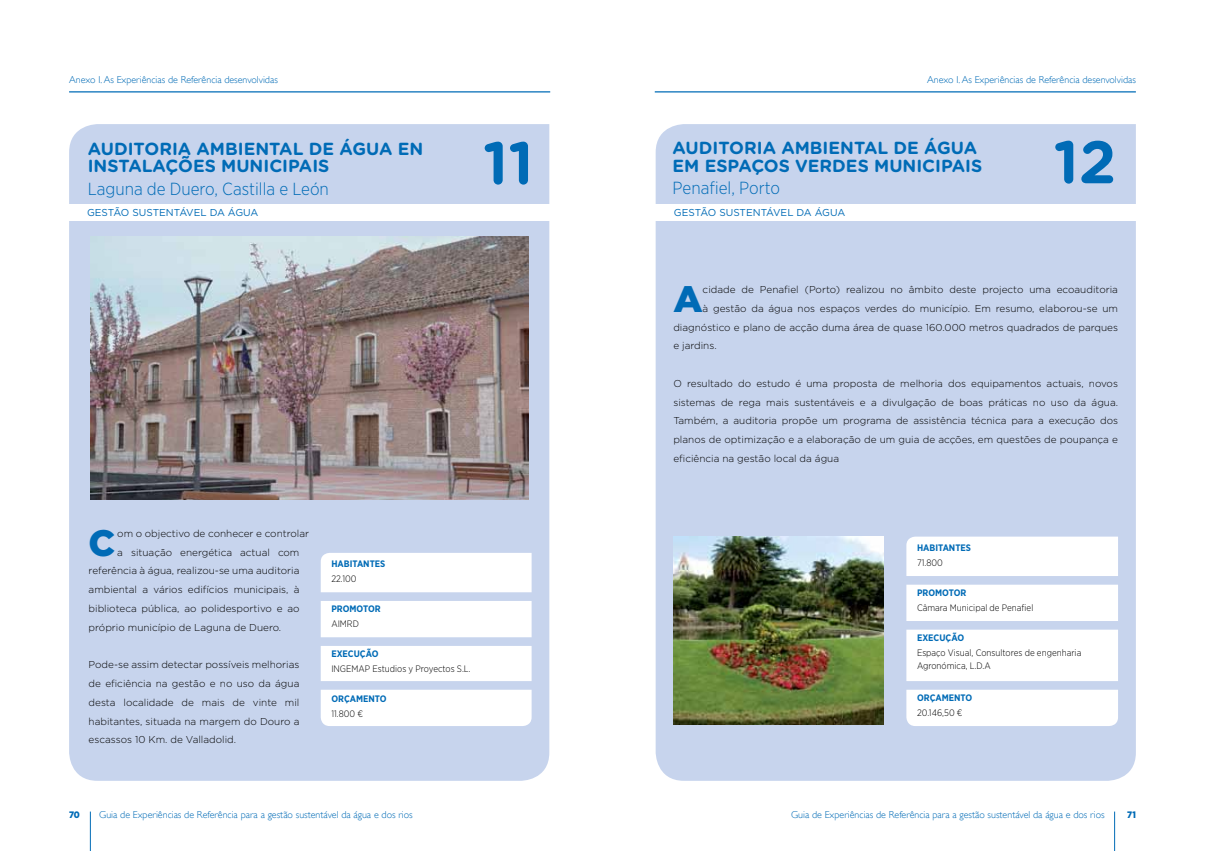
<style>
.page{position:relative;width:1205px;height:851px;background:#fff}
.page>*{position:absolute;margin:0;border:0;box-sizing:border-box;transform-origin:0 0}
.t1{font:700 60px "Gotham Rounded";color:#006bb6}
.t2{font:900 36.75px "Gotham";color:#006bb6}
.t3{font:700 17.5px/17.5px "Gotham Rounded";color:#006bb6}
.t4{font:300 17.5px "Gotham Narrow";color:#006bb6}
.t5{font:300 10px/18.8px "Gotham";color:#000;text-align:justify}
.t6{font:300 10px "Gill Sans";color:#006bb6}
.t7{font:10px "Gotham";color:#006bb6}
.t8{font:300 9.38px/12.5px "Gotham Narrow";color:#000}
.t9{font:700 9.38px "Gotham Narrow";color:#006bb6}
.t10{font:900 9.38px "Gotham Narrow";color:#006bb6}
</style>
<div class="page">
<hr style="left:90px;top:811px;width:1px;height:39px;background:#006bb6">
<hr style="left:1114px;top:811px;width:1px;height:39px;background:#006bb6">
<hr style="left:655px;top:91px;width:481px;height:1px;background:#006bb6">
<div style="left:656px;top:124px;width:480px;height:656px;background:#c7d4ed"></div>
<img style="left:673px;top:537px;width:211px;height:187px">
<svg style="left:906px;top:536px;width:212px;height:190px"></svg>
<div style="left:652px;top:204px;width:496px;height:16px;background:#fff"></div>
<hr style="left:69px;top:91px;width:481px;height:1px;background:#006bb6">
<div style="left:69px;top:124px;width:480px;height:656px;background:#c7d4ed"></div>
<svg style="left:321px;top:552px;width:210px;height:174px"></svg>
<div style="left:62px;top:204px;width:496px;height:16px;background:#fff"></div>
<img style="left:91px;top:237px;width:437px;height:262px">
<p class="t6" style="left:69px;top:74px;width:210px">Anexo I. As Experiências de Referência desenvolvidas</p>
<h3 class="t3" style="left:88px;top:139px;width:337px">AUDITORIA AMBIENTAL DE ÁGUA EN<br>INSTALAÇÕES MUNICIPAIS</h3>
<h3 class="t4" style="left:88px;top:178px;width:243px">Laguna de Duero, Castilla e León</h3>
<p class="t7" style="left:87px;top:206px;width:173px">GESTÃO SUSTENTÁVEL DA ÁGUA</p>
<h1 class="t1" style="left:483px;top:119px;width:52px">11</h1>
<h2 class="t2" style="left:89px;top:517px;width:28px">C</h2>
<p class="t5" style="left:117px;top:523px;width:193px">om o objectivo de conhecer e controlar</p>
<p class="t5" style="left:117px;top:542px;width:184px">a situação energética actual com</p>
<p class="t5" style="left:89px;top:561px;width:212px">referência à água, realizou-se uma auditoria</p>
<p class="t5" style="left:89px;top:580px;width:212px">ambiental a vários edifícios municipais, à</p>
<p class="t5" style="left:89px;top:598px;width:212px">biblioteca pública, ao polidesportivo e ao</p>
<p class="t5" style="left:89px;top:617px;width:194px">próprio município de Laguna de Duero.</p>
<p class="t5" style="left:89px;top:655px;width:212px">Pode-se assim detectar possíveis melhorias de eficiência na gestão e no uso da água desta localidade de mais de vinte mil habitantes, situada na margem do Douro a escassos 10 Km. de Valladolid.</p>
<p class="t9" style="left:331px;top:558px;width:56px">HABITANTES</p>
<p class="t8" style="left:331px;top:572px;width:27px">22.100</p>
<p class="t9" style="left:331px;top:603px;width:51px">PROMOTOR</p>
<p class="t8" style="left:331px;top:617px;width:29px">AIMRD</p>
<p class="t9" style="left:331px;top:648px;width:49px">EXECUÇÃO</p>
<p class="t8" style="left:331px;top:662px;width:141px">INGEMAP Estudios y Proyectos S.L.</p>
<p class="t9" style="left:331px;top:693px;width:57px">ORÇAMENTO</p>
<p class="t8" style="left:331px;top:707px;width:33px">11.800 €</p>
<p class="t6" style="left:927px;top:74px;width:210px">Anexo I. As Experiências de Referência desenvolvidas</p>
<h3 class="t3" style="left:672px;top:138px;width:311px">AUDITORIA AMBIENTAL DE ÁGUA<br>EM ESPAÇOS VERDES MUNICIPAIS</h3>
<h3 class="t4" style="left:672px;top:177px;width:109px">Penafiel, Porto</h3>
<p class="t7" style="left:674px;top:205px;width:173px">GESTÃO SUSTENTÁVEL DA ÁGUA</p>
<h1 class="t1" style="left:1053px;top:118px;width:64px">12</h1>
<h2 class="t2" style="left:673px;top:273px;width:31px">A</h2>
<p class="t5" style="left:702px;top:280px;width:417px">cidade de Penafiel (Porto) realizou no âmbito deste projecto uma ecoauditoria</p>
<p class="t5" style="left:702px;top:298px;width:417px">à gestão da água nos espaços verdes do município. Em resumo, elaborou-se um</p>
<p class="t5" style="left:673px;top:317px;width:446px">diagnóstico e plano de acção duma área de quase 160.000 metros quadrados de parques</p>
<p class="t5" style="left:673px;top:336px;width:45px">e jardins.</p>
<p class="t5" style="left:673px;top:373px;width:446px">O resultado do estudo é uma proposta de melhoria dos equipamentos actuais, novos sistemas de rega mais sustentáveis e a divulgação de boas práticas no uso da água.<br>Também, a auditoria propõe um programa de assistência técnica para a execução dos planos de optimização e a elaboração de um guia de acções, em questões de poupança e eficiência na gestão local da água</p>
<p class="t9" style="left:917px;top:541px;width:56px">HABITANTES</p>
<p class="t8" style="left:917px;top:556px;width:27px">71.800</p>
<p class="t9" style="left:917px;top:586px;width:51px">PROMOTOR</p>
<p class="t8" style="left:917px;top:601px;width:118px">Câmara Municipal de Penafiel</p>
<p class="t9" style="left:917px;top:631px;width:49px">EXECUÇÃO</p>
<p class="t8" style="left:917px;top:646px;width:166px">Espaço Visual, Consultores de engenharia<br>Agronómica, L.D.A</p>
<p class="t9" style="left:917px;top:691px;width:57px">ORÇAMENTO</p>
<p class="t8" style="left:917px;top:706px;width:47px">20.146,50 €</p>
<p class="t10" style="left:69px;top:808px;width:12px">70</p>
<p class="t6" style="left:99px;top:809px;width:315px">Guia de Experiências de Referência para a gestão sustentável da água e dos rios</p>
<p class="t6" style="left:791px;top:809px;width:315px">Guia de Experiências de Referência para a gestão sustentável da água e dos rios</p>
<p class="t10" style="left:1127px;top:808px;width:10px">71</p>
</div>
